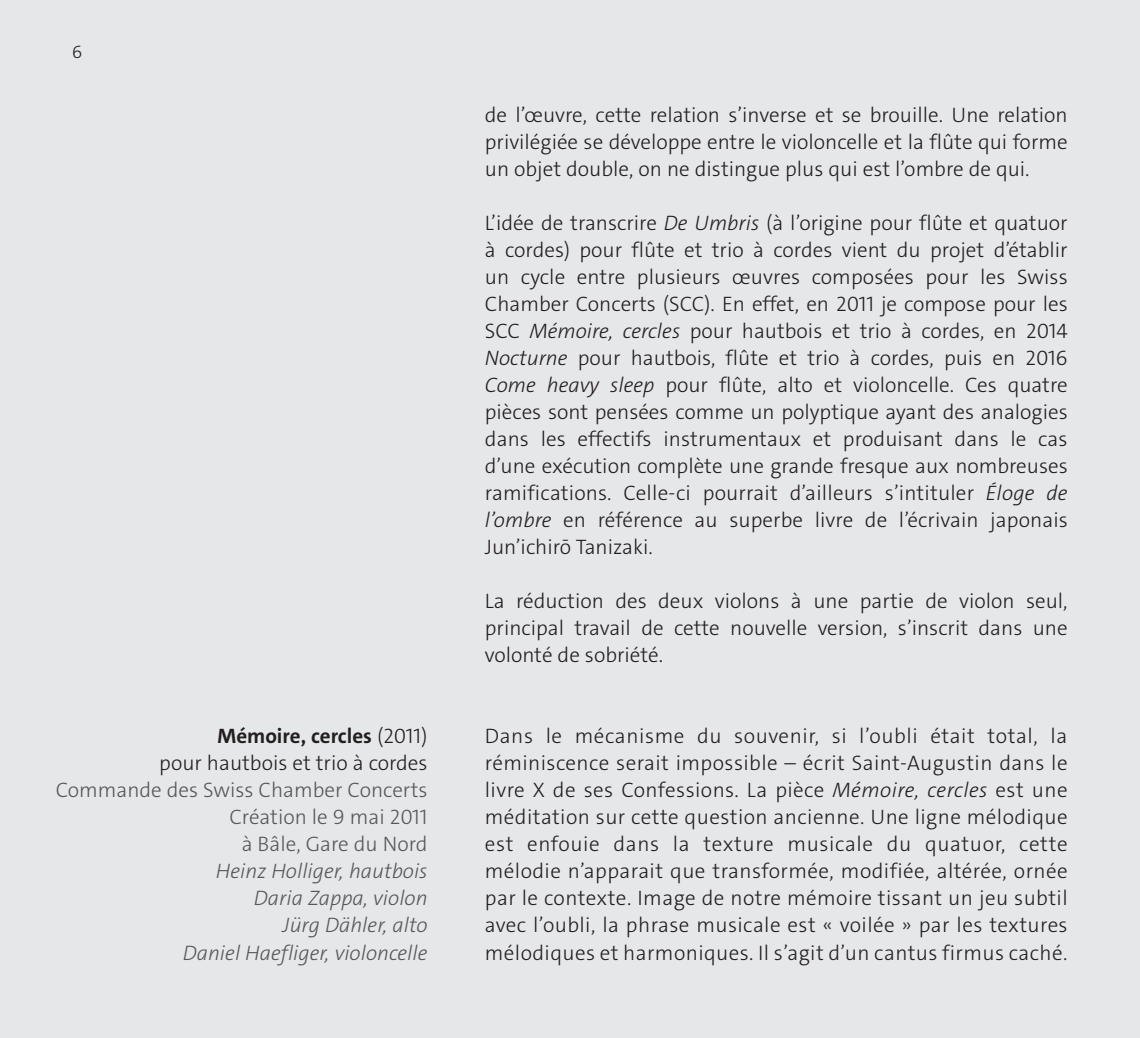
<style>
.page{position:relative;width:1140px;height:1038px;background:#fff}
.page>*{position:absolute;margin:0;border:0;box-sizing:border-box;transform-origin:0 0}
.t1{font:300 21px/27px "The Sans C4 s";color:#231f20;text-align:justify}
.t2{font:italic 300 21px "The Sans C4 s";color:#57585a}
.t3{font:300 21px/27px "The Sans C4 s";color:#57585a;text-align:center}
.t4{font:700 21px "The Sans C4 s";color:#231f20}
.t5{font:300 18px "The Sans C4 s";color:#231f20}
.s1{font-weight:300}
.s2{font-style:italic}
</style>
<div class="page">
<div style="left:0;top:0;width:1140px;height:1037px;background:#e6e7e9"></div>
<p class="t5" style="left:72px;top:40px;width:12px">6</p>
<p class="t4" style="left:217px;top:722px;width:211px">Mémoire, cercles <span class="s1">(2011)</span></p>
<p class="t1" style="left:159px;top:750px;width:270px">pour hautbois et trio à cordes</p>
<p class="t3" style="left:56px;top:777px;width:373px">Commande des Swiss Chamber Concerts</p>
<p class="t3" style="left:229px;top:804px;width:200px">Création le 9 mai 2011 à Bâle, Gare du Nord</p>
<p class="t2" style="left:216px;top:857px;width:213px">Heinz Holliger, hautbois</p>
<p class="t2" style="left:254px;top:884px;width:175px">Daria Zappa, violon</p>
<p class="t2" style="left:282px;top:911px;width:146px">Jürg Dähler, alto</p>
<p class="t2" style="left:183px;top:938px;width:246px">Daniel Haefliger, violoncelle</p>
<p class="t1" style="left:485px;top:102px;width:584px">de l’œuvre, cette relation s’inverse et se brouille. Une relation privilégiée se développe entre le violoncelle et la flûte qui forme un objet double, on ne distingue plus qui est l’ombre de qui.</p>
<p class="t1" style="left:485px;top:210px;width:584px">L’idée de transcrire <span class="s2">De Umbris</span> (à l’origine pour flûte et quatuor à cordes) pour flûte et trio à cordes vient du projet d’établir un cycle entre plusieurs œuvres composées pour les Swiss Chamber Concerts (SCC). En effet, en 2011 je compose pour les SCC <span class="s2">Mémoire, cercles</span> pour hautbois et trio à cordes, en 2014<br><span class="s2">Nocturne</span> pour hautbois, flûte et trio à cordes, puis en 2016<br><span class="s2">Come heavy sleep</span> pour flûte, alto et violoncelle. Ces quatre pièces sont pensées comme un polyptique ayant des analogies dans les effectifs instrumentaux et produisant dans le cas d’une exécution complète une grande fresque aux nombreuses ramifications. Celle-ci pourrait d’ailleurs s’intituler <span class="s2">Éloge de l’ombre</span> en référence au superbe livre de l’écrivain japonais Jun’ichirō Tanizaki.</p>
<p class="t1" style="left:485px;top:588px;width:584px">La réduction des deux violons à une partie de violon seul, principal travail de cette nouvelle version, s’inscrit dans une volonté de sobriété.</p>
<p class="t1" style="left:485px;top:723px;width:584px">Dans le mécanisme du souvenir, si l’oubli était total, la réminiscence serait impossible – écrit Saint-Augustin dans le livre X de ses Confessions. La pièce <span class="s2">Mémoire, cercles</span> est une méditation sur cette question ancienne. Une ligne mélodique est enfouie dans la texture musicale du quatuor, cette mélodie n’apparait que transformée, modifiée, altérée, ornée par le contexte. Image de notre mémoire tissant un jeu subtil avec l’oubli, la phrase musicale est « voilée » par les textures mélodiques et harmoniques. Il s’agit d’un cantus firmus caché.</p>
</div>
